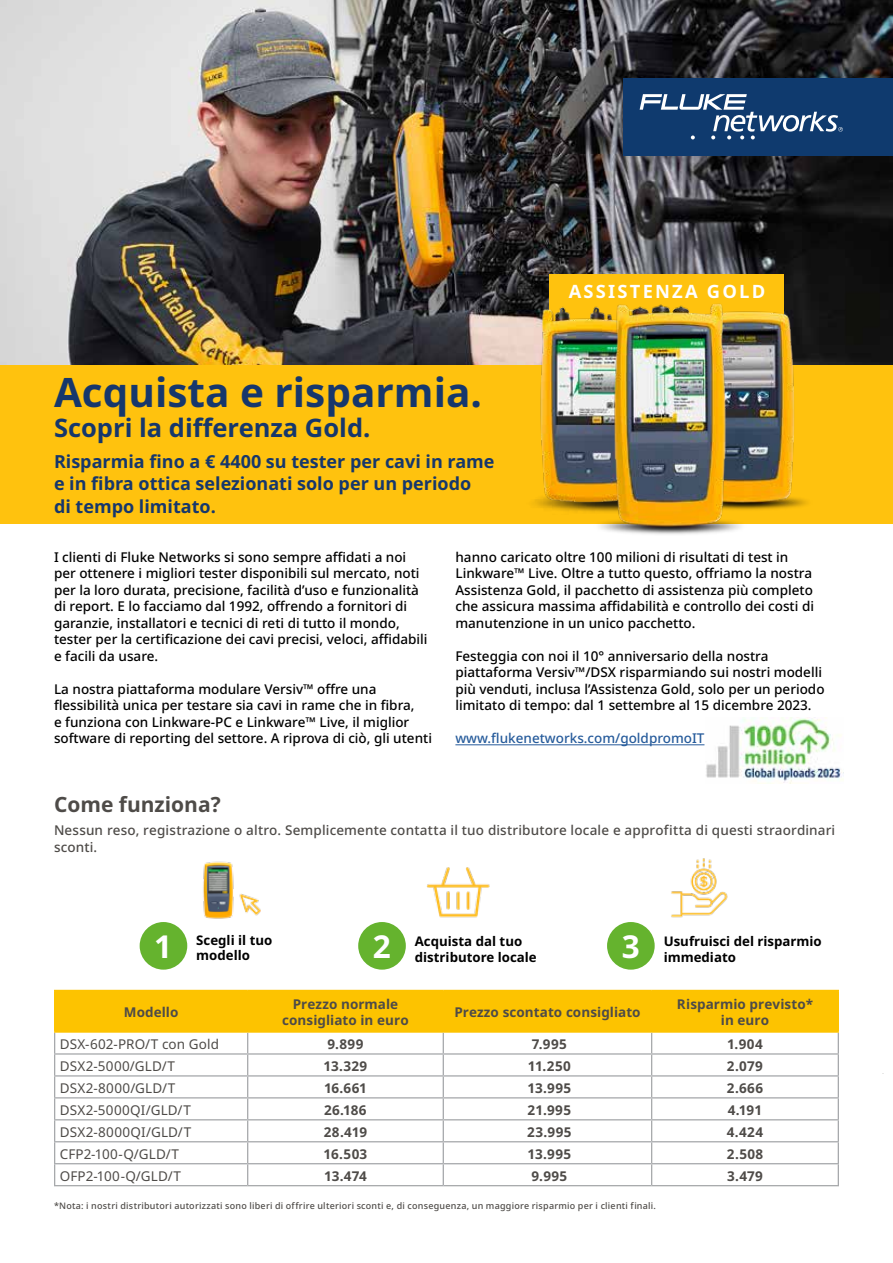
<style>
.page{position:relative;width:893px;height:1263px;background:#fff}
.page>*{position:absolute;margin:0;border:0;box-sizing:border-box;transform-origin:0 0}
.t1{font:700 40.5px "Noto Sans";color:#16376c}
.t2{font:700 31.5px "Noto Sans";color:#fff}
.t3{font:700 25.5px "Noto Sans";color:#16376c}
.t4{font:700 21px "Noto Sans";color:#4e4b48}
.t5{font:700 18.3px "Noto Sans";letter-spacing:.12em;color:#fff}
.t6{font:700 18px/22.5px "Noto Sans";color:#16376c}
.t7{font:500 13.5px/16.5px "Noto Sans";color:#000}
.t8{font:700 13.5px/16.2px "Noto Sans";letter-spacing:.005em;color:#4e4b48;text-align:center}
.t9{font:13.5px "Noto Sans";letter-spacing:.01em;color:#4e4b48}
.t10{font:500 13.5px/16.5px "Noto Sans";letter-spacing:.01em;color:#4e4b48}
.t11{font:500 13.5px "Noto Sans";color:#265b9b}
.t12{font:700 13.2px/15.9px "Noto Sans";color:#000}
.t13{font:500 9px "Noto Sans";letter-spacing:.025em;color:#4e4b48}
</style>
<div class="page">
<img style="left:0;top:0;width:893px;height:365px">
<div style="left:0;top:365px;width:893px;height:159px;background:#ffc20e"></div>
<img style="left:203px;top:861px;width:58px;height:58px">
<div style="left:140px;top:922px;width:47px;height:48px;background:#65b32e;border-radius:50%"></div>
<div style="left:624px;top:78px;width:269px;height:78px;background:#0f3a6e"></div>
<svg style="left:640px;top:94px;width:203px;height:46px"></svg>
<svg style="left:54px;top:991px;width:785px;height:194px"></svg>
<hr style="left:54px;top:1185px;width:194px;height:1px;background:#a7a9ac">
<hr style="left:248px;top:1185px;width:195px;height:1px;background:#a7a9ac">
<hr style="left:443px;top:1185px;width:209px;height:1px;background:#a7a9ac">
<hr style="left:652px;top:1185px;width:187px;height:1px;background:#a7a9ac">
<hr style="left:54px;top:990px;width:194px;height:1px;background:#fdc300">
<hr style="left:54px;top:991px;width:1px;height:40px;background:#fdc300">
<hr style="left:248px;top:990px;width:195px;height:1px;background:#fdc300">
<hr style="left:247px;top:991px;width:1px;height:40px;background:#fdc300">
<hr style="left:443px;top:990px;width:209px;height:1px;background:#fdc300">
<hr style="left:443px;top:991px;width:1px;height:40px;background:#fdc300">
<hr style="left:652px;top:990px;width:187px;height:1px;background:#fdc300">
<hr style="left:651px;top:991px;width:1px;height:40px;background:#fdc300">
<hr style="left:838px;top:991px;width:1px;height:40px;background:#fdc300">
<hr style="left:54px;top:1031px;width:194px;height:2px;background:#fdc300">
<hr style="left:248px;top:1031px;width:195px;height:2px;background:#fdc300">
<hr style="left:443px;top:1031px;width:209px;height:2px;background:#fdc300">
<hr style="left:652px;top:1031px;width:187px;height:2px;background:#fdc300">
<img style="left:426px;top:867px;width:64px;height:51px">
<div style="left:358px;top:922px;width:48px;height:48px;background:#65b32e;border-radius:50%"></div>
<img style="left:671px;top:858px;width:57px;height:60px">
<div style="left:607px;top:922px;width:48px;height:48px;background:#65b32e;border-radius:50%"></div>
<img style="left:706px;top:717px;width:138px;height:66px">
<div style="left:549px;top:274px;width:234px;height:74px;background:#ffc20e"></div>
<img style="left:524px;top:296px;width:11px;height:208px">
<img style="left:804px;top:288px;width:60px;height:217px">
<img style="left:535px;top:287px;width:269px;height:248px">
<hr style="left:455px;top:744px;width:249px;height:1px;background:#265b9b">
<h1 class="t1" style="left:54px;top:363px;width:430px">Acquista e risparmia.</h1>
<h3 class="t3" style="left:54px;top:410px;width:318px">Scopri la differenza Gold.</h3>
<h3 class="t6" style="left:54px;top:450px;width:442px">Risparmia fino a € 4400 su tester per cavi in rame e in fibra ottica selezionati solo per un periodo<br>di tempo limitato.</h3>
<h3 class="t5" style="left:569px;top:278px;width:198px">ASSISTENZA GOLD</h3>
<p class="t7" style="left:54px;top:549px;width:375px">I clienti di Fluke Networks si sono sempre affidati a noi per ottenere i migliori tester disponibili sul mercato, noti per la loro durata, precisione, facilità d’uso e funzionalità di report. E lo facciamo dal 1992, offrendo a fornitori di garanzie, installatori e tecnici di reti di tutto il mondo, tester per la certificazione dei cavi precisi, veloci, affidabili e facili da usare.</p>
<p class="t7" style="left:54px;top:681px;width:379px">La nostra piattaforma modulare Versiv™ offre una flessibilità unica per testare sia cavi in rame che in fibra,<br>e funziona con Linkware-PC e Linkware™ Live, il miglior software di reporting del settore. A riprova di ciò, gli utenti</p>
<h3 class="t4" style="left:54px;top:789px;width:168px">Come funziona?</h3>
<p class="t7" style="left:455px;top:549px;width:360px">hanno caricato oltre 100 milioni di risultati di test in Linkware™ Live. Oltre a tutto questo, offriamo la nostra Assistenza Gold, il pacchetto di assistenza più completo che assicura massima affidabilità e controllo dei costi di manutenzione in un unico pacchetto.</p>
<p class="t7" style="left:455px;top:648px;width:371px">Festeggia con noi il 10° anniversario della nostra piattaforma Versiv™/DSX risparmiando sui nostri modelli più venduti, inclusa l’Assistenza Gold, solo per un periodo limitato di tempo: dal 1 settembre al 15 dicembre 2023.</p>
<p class="t11" style="left:455px;top:729px;width:251px">www.flukenetworks.com/goldpromoIT</p>
<p class="t10" style="left:54px;top:822px;width:783px">Nessun reso, registrazione o altro. Semplicemente contatta il tuo distributore locale e approfitta di questi straordinari sconti.</p>
<h2 class="t2" style="left:154px;top:924px;width:20px">1</h2>
<p class="t12" style="left:196px;top:932px;width:78px">Scegli il tuo modello</p>
<h2 class="t2" style="left:373px;top:924px;width:20px">2</h2>
<p class="t12" style="left:415px;top:933px;width:123px">Acquista dal tuo distributore locale</p>
<h2 class="t2" style="left:622px;top:924px;width:20px">3<sup>3</sup></h2>
<p class="t12" style="left:664px;top:933px;width:160px">Usufruisci del risparmio immediato</p>
<p class="t8" style="left:124px;top:1004px;width:56px">Modello</p>
<p class="t8" style="left:282px;top:996px;width:128px">Prezzo normale consigliato in euro</p>
<p class="t8" style="left:454px;top:1004px;width:188px">Prezzo scontato consigliato</p>
<p class="t8" style="left:677px;top:996px;width:138px">Risparmio previsto* in euro</p>
<p class="t9" style="left:60px;top:1035px;width:161px">DSX-602-PRO/T con Gold</p>
<p class="t8" style="left:328px;top:1036px;width:37px">9.899</p>
<p class="t8" style="left:532px;top:1036px;width:36px">7.995</p>
<p class="t8" style="left:727px;top:1036px;width:37px">1.904</p>
<p class="t9" style="left:60px;top:1056px;width:117px">DSX2-5000/GLD/T</p>
<p class="t8" style="left:324px;top:1058px;width:45px">13.329</p>
<p class="t8" style="left:528px;top:1058px;width:44px">11.250</p>
<p class="t8" style="left:727px;top:1058px;width:38px">2.079</p>
<p class="t9" style="left:60px;top:1078px;width:117px">DSX2-8000/GLD/T</p>
<p class="t8" style="left:324px;top:1080px;width:44px">16.661</p>
<p class="t8" style="left:528px;top:1080px;width:45px">13.995</p>
<p class="t8" style="left:727px;top:1080px;width:38px">2.666</p>
<p class="t9" style="left:60px;top:1100px;width:133px">DSX2-5000QI/GLD/T</p>
<p class="t8" style="left:324px;top:1102px;width:44px">26.186</p>
<p class="t8" style="left:528px;top:1102px;width:45px">21.995</p>
<p class="t8" style="left:728px;top:1102px;width:36px">4.191</p>
<p class="t9" style="left:60px;top:1122px;width:133px">DSX2-8000QI/GLD/T</p>
<p class="t8" style="left:324px;top:1124px;width:45px">28.419</p>
<p class="t8" style="left:527px;top:1124px;width:46px">23.995</p>
<p class="t8" style="left:727px;top:1124px;width:38px">4.424</p>
<p class="t9" style="left:60px;top:1144px;width:121px">CFP2-100-Q/GLD/T</p>
<p class="t8" style="left:324px;top:1146px;width:45px">16.503</p>
<p class="t8" style="left:528px;top:1146px;width:45px">13.995</p>
<p class="t8" style="left:727px;top:1146px;width:38px">2.508</p>
<p class="t9" style="left:60px;top:1166px;width:123px">OFP2-100-Q/GLD/T</p>
<p class="t8" style="left:324px;top:1168px;width:44px">13.474</p>
<p class="t8" style="left:531px;top:1168px;width:37px">9.995</p>
<p class="t8" style="left:727px;top:1168px;width:37px">3.479</p>
<p class="t13" style="left:54px;top:1199px;width:603px">*Nota: i nostri distributori autorizzati sono liberi di offrire ulteriori sconti e, di conseguenza, un maggiore risparmio per i clienti finali.</p>
</div>
